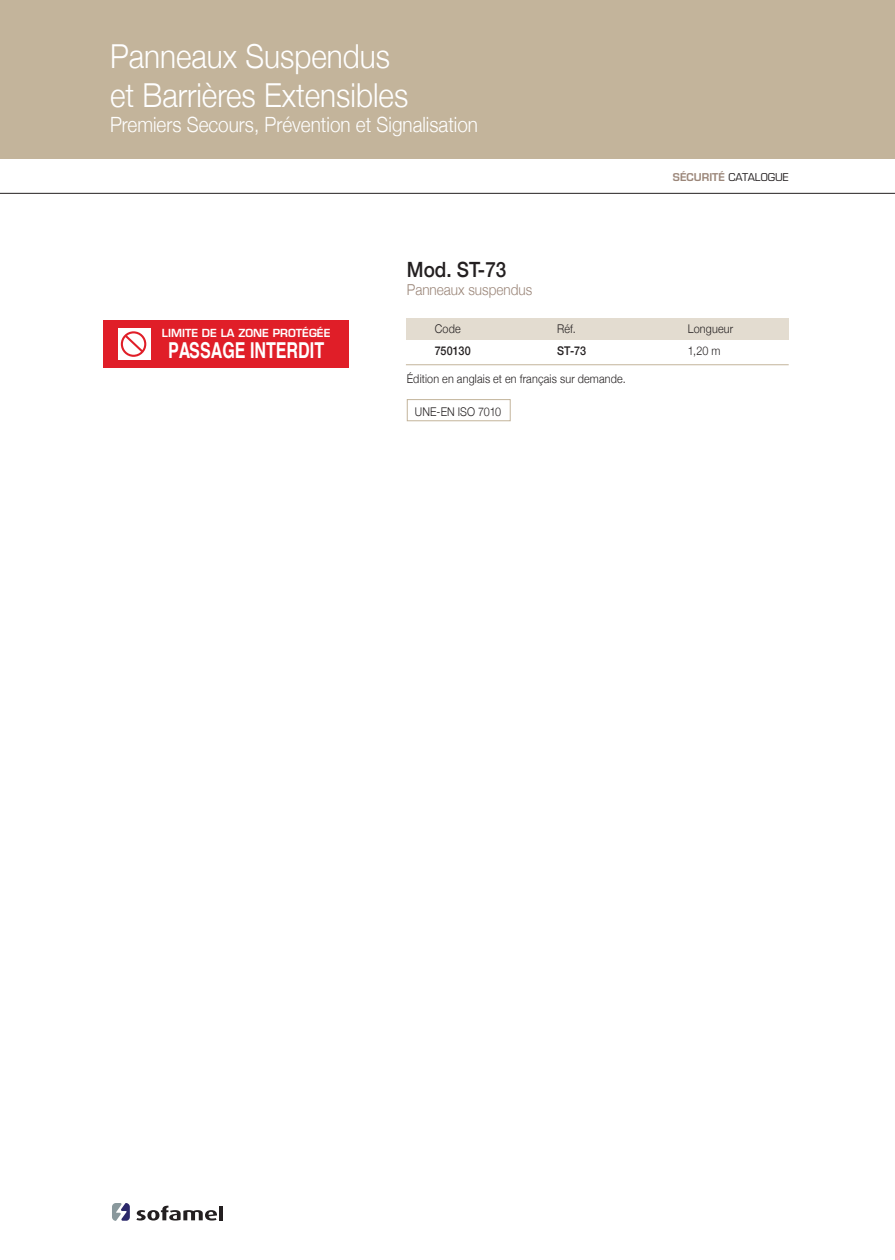
<style>
.page{position:relative;width:895px;height:1260px;background:#fff}
.page>*{position:absolute;margin:0;border:0;box-sizing:border-box;transform-origin:0 0}
.t1{font:300 33px/39.6px "Helvetica Neue";color:#fff;scale:.9 1}
.t2{font:700 21.9px "Helvetica";color:#fff;scale:.73 1}
.t3{font:300 21px "Helvetica Neue";color:#fff;scale:.9 1}
.t4{font:500 21px "Helvetica Neue";color:#231f20;scale:.9 1}
.t5{font:300 15px "Helvetica Neue";color:#9b8679;scale:.9 1}
.t6{font:300 12px "Helvetica Neue";letter-spacing:.015em;color:#231f20;scale:.9 1}
.t7{font:500 12px "Helvetica Neue";letter-spacing:.005em;color:#231f20;scale:.9 1}
.t8{font:600 10.8px "Eurostile";color:#fff}
.t9{font:10.5px "Eurostile";color:#231f20}
.s1{font-weight:600;color:#9b8679}
</style>
<div class="page">
<div style="left:0;top:0;width:895px;height:158px;background:#c3b49b"></div>
<hr style="left:0;top:193px;width:895px;height:1px;background:#231f20">
<svg style="left:136px;top:1205px;width:81px;height:15px"></svg>
<hr style="left:219px;top:1205px;width:4px;height:15px;background:#231f20">
<svg style="left:112px;top:1203px;width:18px;height:17px"></svg>
<div style="left:406px;top:318px;width:382px;height:21px;background:#e3dcd0"></div>
<hr style="left:406px;top:364px;width:382px;height:1px;background:#c3b49b">
<div style="left:407px;top:399px;width:103px;height:22px;border:1px solid #c3b49b"></div>
<div style="left:103px;top:319px;width:246px;height:48px;background:#e01e28"></div>
<div style="left:118px;top:328px;width:33px;height:32px;background:#fff"></div>
<svg style="left:120px;top:331px;width:27px;height:26px"></svg>
<h1 class="t1" style="left:110px;top:34px;width:333px">Panneaux Suspendus et Barrières Extensibles</h1>
<h3 class="t3" style="left:110px;top:108px;width:410px">Premiers Secours, Prévention et Signalisation</h3>
<p class="t9" style="left:673px;top:170px;width:117px"><span class="s1">SÉCURITÉ</span> CATALOGUE</p>
<p class="t8" style="left:162px;top:326px;width:170px">LIMITE DE LA ZONE PROTÉGÉE</p>
<h2 class="t2" style="left:168px;top:333px;width:215px">PASSAGE INTERDIT</h2>
<h3 class="t4" style="left:407px;top:253px;width:112px">Mod. ST-73</h3>
<p class="t5" style="left:407px;top:278px;width:141px">Panneaux suspendus</p>
<p class="t6" style="left:435px;top:319px;width:30px">Code</p>
<p class="t6" style="left:557px;top:319px;width:22px">Réf.</p>
<p class="t6" style="left:688px;top:319px;width:52px">Longueur</p>
<p class="t7" style="left:435px;top:341px;width:42px">750130</p>
<p class="t7" style="left:557px;top:341px;width:34px">ST-73</p>
<p class="t6" style="left:688px;top:341px;width:38px">1,20 m</p>
<p class="t6" style="left:407px;top:369px;width:245px">Édition en anglais et en français sur demande.</p>
<p class="t6" style="left:415px;top:401px;width:97px">UNE-EN ISO 7010</p>
</div>
